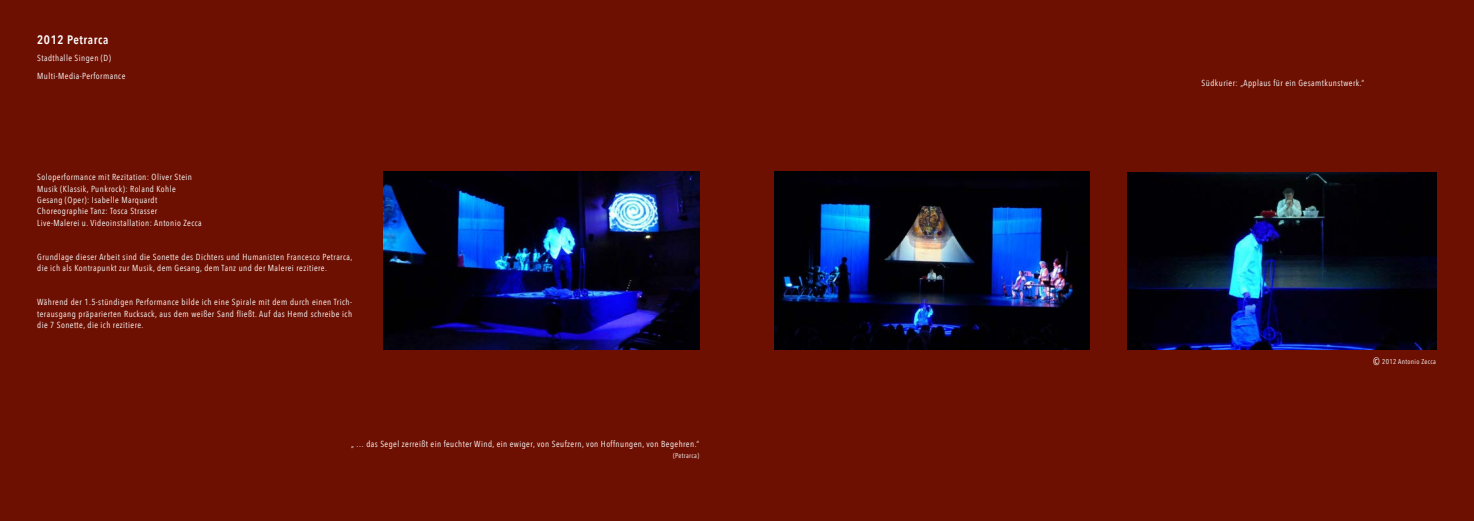
<style>
.page{position:relative;width:1474px;height:521px;background:#fff}
.page>*{position:absolute;margin:0;border:0;box-sizing:border-box;transform-origin:0 0}
.t1{font:600 12.25px "Avenir Next Condensed";letter-spacing:.05em;color:#fff}
.t2{font:8.75px/11.4px "Avenir Next Condensed";letter-spacing:.05em;color:#fff}
.t3{font:7px "Avenir Next Condensed";letter-spacing:.05em;color:#fff}
.s1{font-size:10.5px}
</style>
<div class="page">
<div style="left:0;top:0;width:737px;height:521px;background:#6d1002"></div>
<div style="left:737px;top:0;width:736px;height:521px;background:#6d1002"></div>
<img style="left:383px;top:171px;width:316px;height:178px">
<img style="left:1127px;top:172px;width:308px;height:177px">
<img style="left:774px;top:172px;width:315px;height:177px">
<h1 class="t1" style="left:37px;top:29px;width:73px">2012 Petrarca</h1>
<p class="t2" style="left:37px;top:49px;width:90px;line-height:17.5px">Stadthalle Singen (D)<br>Multi-Media-Performance</p>
<p class="t2" style="left:37px;top:171px;width:166px">Soloperformance mit Rezitation: Oliver Stein Musik (Klassik, Punkrock): Roland Kohle Gesang (Oper): Isabelle Marquardt Choreographie Tanz: Tosca Strasser<br>Live-Malerei u. Videoinstallation: Antonio Zecca</p>
<p class="t2" style="left:37px;top:251px;width:316px">Grundlage dieser Arbeit sind die Sonette des Dichters und Humanisten Francesco Petrarca, die ich als Kontrapunkt zur Musik, dem Gesang, dem Tanz und der Malerei rezitiere.</p>
<p class="t2" style="left:37px;top:296px;width:316px;text-align:justify">Während der 1.5-stündigen Performance bilde ich eine Spirale mit dem durch einen Trich&shy;terausgang präparierten Rucksack, aus dem weißer Sand fließt. Auf das Hemd schreibe ich die 7 Sonette, die ich rezitiere.</p>
<p class="t2" style="left:351px;top:438px;width:349px">„ … das Segel zerreißt ein feuchter Wind, ein ewiger, von Seufzern, von Hoffnungen, von Begehren.“</p>
<p class="t3" style="left:673px;top:450px;width:28px">(Petrarca)</p>
<p class="t2" style="left:1201px;top:77px;width:164px">Südkurier: „Applaus für ein Gesamtkunstwerk.“</p>
<p class="t3" style="left:1373px;top:355px;width:64px"><span class="s1">©</span> 2012 Antonio Zecca</p>
</div>
